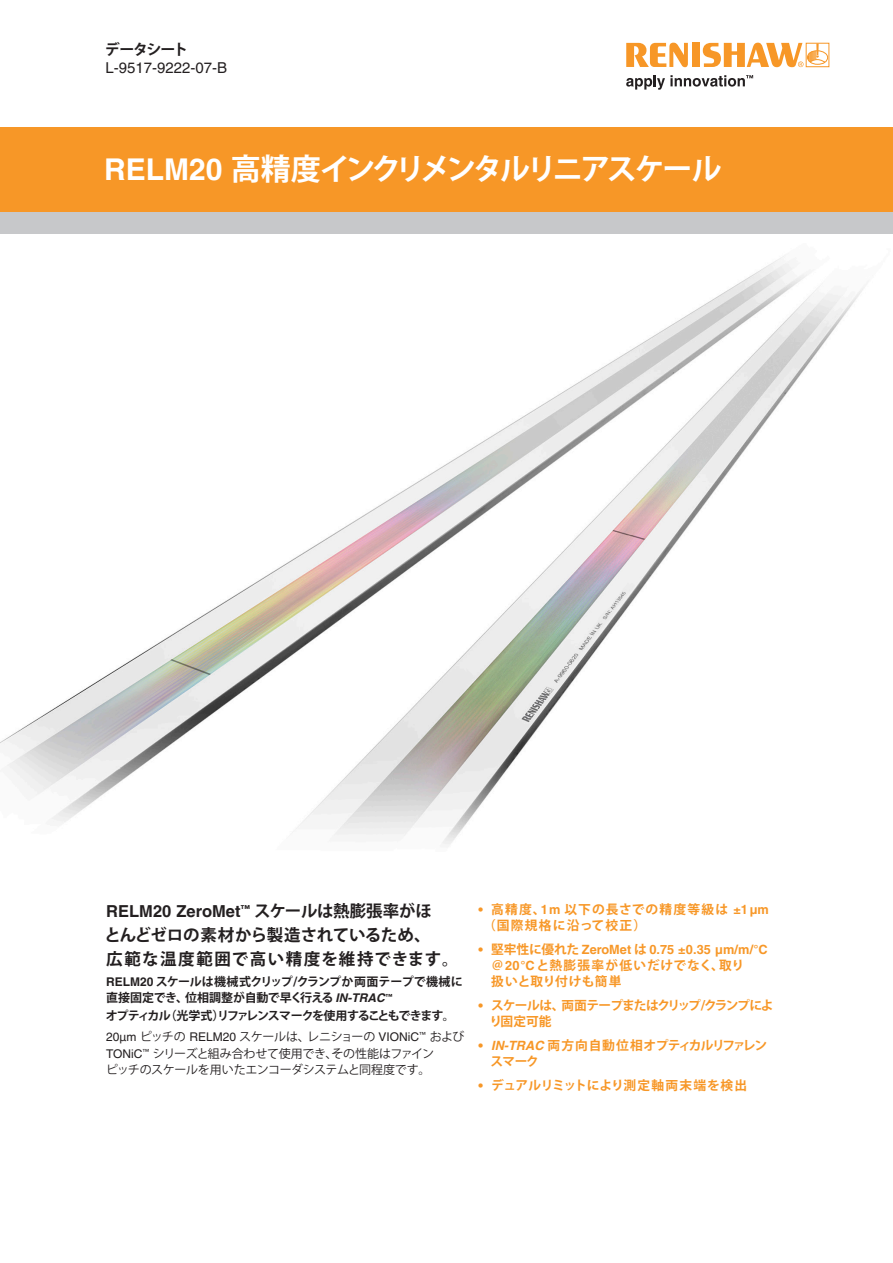
<style>
.page{position:relative;width:893px;height:1263px;background:#fff}
.page>*{position:absolute;margin:0;border:0;box-sizing:border-box;transform-origin:0 0}
.Document_title_20{font:700 30px "Koz Go Std";letter-spacing:-.11em;color:#fff}
.Subhead_12pt{font:700 16.5px/24px "Koz Go Std";letter-spacing:.05em;color:#231f20}
.t1{font:15px "Helvetica LT Pro";color:#231f20}
.t2{font:700 15px "Koz Go Std";letter-spacing:-.08em;color:#231f20}
.Bullet_Orange_9pt{font:700 12.75px/15.8px "Koz Go Std";letter-spacing:.065em;color:#f79727}
.Bullet_Orange_9pt-2{font:700 12.75px/15.8px "Koz Go Std";letter-spacing:.1em;color:#f79727}
.Bullet_Orange_9pt-3{font:700 12.75px/15.8px "Koz Go Std";letter-spacing:-.075em;color:#f79727}
.Bullet_Orange_9pt-4{font:700 12.75px/15.8px "Koz Go Std";letter-spacing:-.055em;color:#f79727}
.Bullet_Orange_9pt-5{font:700 12.75px "Koz Go Std";color:#f79727}
.Body_text_-_main__8{font:12px/16.5px "Koz Go Std";letter-spacing:-.03em;color:#231f20}
.Subhead_12pt-2{font:700 12px/16.5px "Koz Go Std";letter-spacing:-.02em;color:#231f20}
.Subhead_12pt-3{font:700 12px "Koz Go Std";letter-spacing:-.1em;color:#231f20}
.s1{font-family:"Helvetica LT Pro"}
.s2{font-family:"Helvetica LT Pro";font-style:italic}
</style>
<div class="page">
<img style="left:0;top:256px;width:865px;height:589px">
<svg style="left:626px;top:43px;width:62px;height:24px"></svg>
<div style="left:692px;top:43px;width:8px;height:24px;background:#f79727"></div>
<svg style="left:703px;top:43px;width:125px;height:24px"></svg>
<svg style="left:626px;top:75px;width:127px;height:15px"></svg>
<div style="left:0;top:128px;width:893px;height:85px;background:#f79727"></div>
<div style="left:0;top:213px;width:893px;height:21px;background:#c7c8ca"></div>
<p class="t2" style="left:105px;top:39px;width:85px">データシート</p>
<p class="t1" style="left:105px;top:59px;width:123px">L-9517-9222-07-B</p>
<p class="Document_title_20" style="left:104px;top:149px;width:619px"><span class="s1">RELM20</span> 高精度インクリメンタルリニアスケール</p>
<p class="Subhead_12pt" style="left:105px;top:900px;width:355px"><span class="s1">RELM20 ZeroMet</span><sup>™</sup> スケールは熱膨張率がほ<br>とんどゼロの素材から製造されているため、<br>広範な温度範囲で高い精度を維持できます。</p>
<p class="Subhead_12pt-2" style="left:106px;top:974px;width:358px"><span class="s1">RELM20</span> スケールは機械式クリップ/クランプか両面テープで機械に直接固定でき、位相調整が自動で早く行える <span class="s2">IN-TRAC</span><sup>™</sup></p>
<p class="Subhead_12pt-3" style="left:106px;top:1008px;width:350px">オプティカル（光学式）リファレンスマークを使用することもできます。</p>
<p class="Body_text_-_main__8" style="left:106px;top:1029px;width:360px"><span class="s1">20μm</span> ピッチの <span class="s1">RELM20</span> スケールは、レニショーの <span class="s1">VIONiC</span><sup>™</sup> および<br><span class="s1">TONiC</span><sup>™</sup> シリーズと組み合わせて使用でき、その性能はファイン<br>ピッチのスケールを用いたエンコーダシステムと同程度です。</p>
<p class="Bullet_Orange_9pt-2" style="left:483px;top:902px;width:287px;text-indent:-5px"><span class="s1">•</span> 高精度、<span class="s1">1 m</span> 以下の長さでの精度等級は <span class="s1">±1 µm</span>（国際規格に沿って校正）</p>
<p class="Bullet_Orange_9pt" style="left:491px;top:942px;width:278px;text-indent:-13px"><span class="s1">•</span> 堅牢性に優れた <span class="s1">ZeroMet</span> は <span class="s1">0.75 ±0.35 µm/m/°C</span>＠ <span class="s1">20 °C</span> と熱膨張率が低いだけでなく、取り<br>扱いと取り付けも簡単</p>
<p class="Bullet_Orange_9pt-3" style="left:489px;top:998px;width:286px;text-indent:-11px"><span class="s1">•</span> スケールは、両面テープまたはクリップ/クランプにより固定可能</p>
<p class="Bullet_Orange_9pt-4" style="left:490px;top:1038px;width:278px;text-indent:-12px"><span class="s1">•</span> <span class="s2">IN-TRAC</span> 両方向自動位相オプティカルリファレンスマーク</p>
<p class="Bullet_Orange_9pt-5" style="left:478px;top:1077px;width:270px"><span class="s1">•</span> デュアルリミットにより測定軸両末端を検出</p>
</div>
